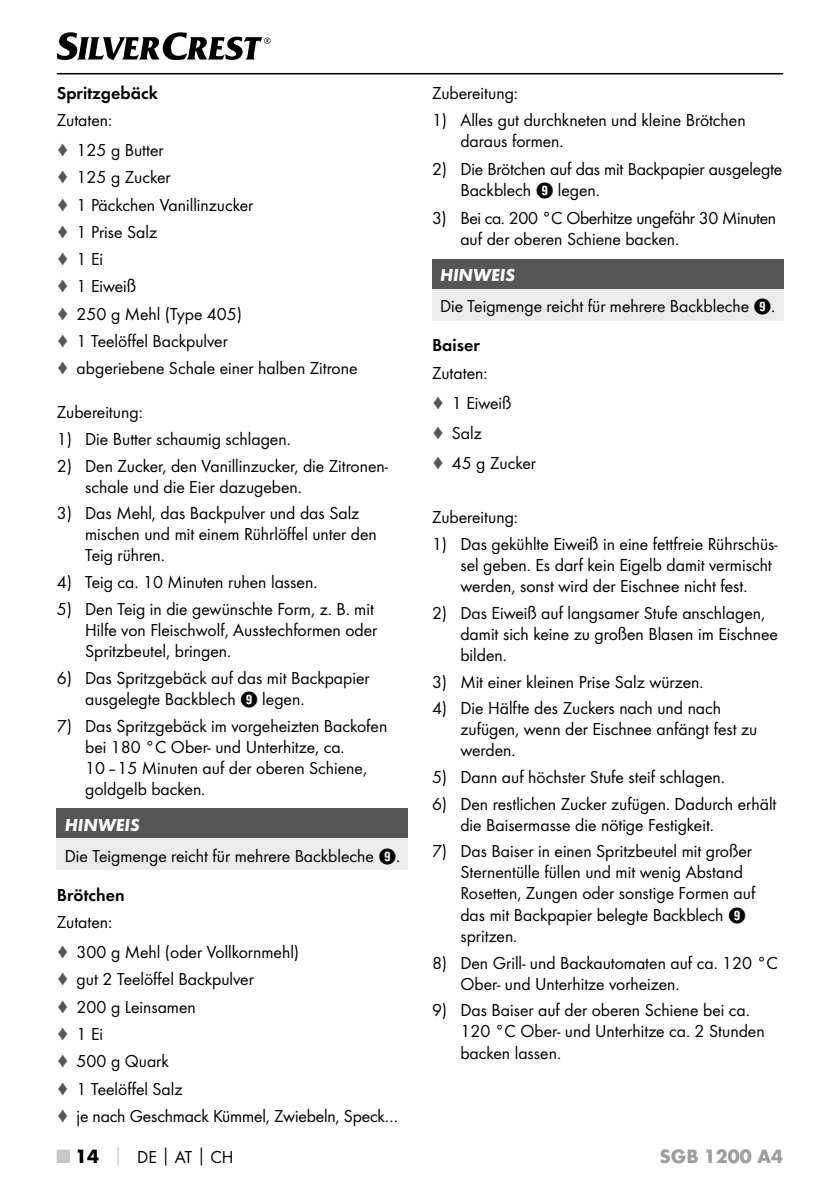
<style>
.page{position:relative;width:840px;height:1191px;background:#fff}
.page>*{position:absolute;margin:0;border:0;box-sizing:border-box;transform-origin:0 0}
.t1{font:700 20px "Futura";color:#9c9d9d}
.t2{font:18px/21px "Futura Boo";color:#000}
.t3{font:18px/21.6px "Futura Boo";letter-spacing:-.02em;color:#000}
.t4{font:18px "Futura Dem";color:#000}
.t5{font:italic 700 18px "Futura";color:#fff}
.s1{color:#565656}
.s2{font-family:"Hako PI Nummern"}
.s3{font-family:"Futura";font-weight:700;font-size:20px;color:#c5c6c6}
.s4{font-family:"Futura";font-weight:700;font-size:20px}
.s5{font-family:"Futura";font-weight:700;color:#c5c6c6}
.s6{font-family:"Futura";font-weight:700}
</style>
<div class="page">
<hr style="left:57px;top:73px;width:725px;height:1px;background:#000">
<svg style="left:57px;top:32px;width:213px;height:28px"></svg>
<div style="left:57px;top:808px;width:351px;height:30px;background:#565656"></div>
<div style="left:57px;top:838px;width:351px;height:32px;background:#ececed"></div>
<div style="left:432px;top:259px;width:351px;height:30px;background:#565656"></div>
<div style="left:432px;top:289px;width:351px;height:31px;background:#ececed"></div>
<p class="t4" style="left:57px;top:82px;width:103px">Spritzgebäck</p>
<p class="t2" style="left:57px;top:105px;width:108px;line-height:30px">Zutaten:<br><span class="s1">♦</span> 125 g Butter</p>
<p class="t2" style="left:57px;top:163px;width:302px;line-height:27.2px"><span class="s1">♦</span> 125 g Zucker<br><span class="s1">♦</span> 1 Päckchen Vanillinzucker<br><span class="s1">♦</span> 1 Prise Salz<br><span class="s1">♦</span> 1 Ei<br><span class="s1">♦</span> 1 Eiweiß<br><span class="s1">♦</span> 250 g Mehl (Type 405)<br><span class="s1">♦</span> 1 Teelöffel Backpulver<br><span class="s1">♦</span> abgeriebene Schale einer halben Zitrone</p>
<p class="t2" style="left:57px;top:402px;width:87px">Zubereitung:</p>
<p class="t2" style="left:57px;top:428px;width:233px">1) Die Butter schaumig schlagen.</p>
<p class="t2" style="left:85px;top:455px;width:304px;text-indent:-28px">2) Den Zucker, den Vanillinzucker, die Zitronen&shy;schale und die Eier dazugeben.</p>
<p class="t2" style="left:85px;top:503px;width:293px;text-indent:-28px">3) Das Mehl, das Backpulver und das Salz mischen und mit einem Rührlöffel unter den<br>Teig rühren.</p>
<p class="t2" style="left:57px;top:571px;width:260px">4) Teig ca. 10 Minuten ruhen lassen.</p>
<p class="t2" style="left:85px;top:598px;width:293px;text-indent:-28px">5) Den Teig in die gewünschte Form, z. B. mit<br>Hilfe von Fleischwolf, Ausstechformen oder<br>Spritzbeutel, bringen.</p>
<p class="t2" style="left:85px;top:666px;width:286px;line-height:21.6px;text-indent:-28px">6) Das Spritzgebäck auf das mit Backpapier ausgelegte Backblech <span class="s2">9</span> legen.</p>
<p class="t2" style="left:85px;top:715px;width:303px;text-indent:-28px">7) Das Spritzgebäck im vorgeheizten Backofen bei 180 °C Ober- und Unterhitze, ca.<br>10–15 Minuten auf der oberen Schiene, goldgelb backen.</p>
<p class="t5" style="left:65px;top:813px;width:76px">HINWEIS</p>
<p class="t2" style="left:65px;top:845px;width:334px">Die Teigmenge reicht für mehrere Backbleche <span class="s2">9</span>.</p>
<p class="t4" style="left:57px;top:884px;width:69px">Brötchen</p>
<p class="t2" style="left:57px;top:907px;width:244px;line-height:30px">Zutaten:<br><span class="s1">♦</span> 300 g Mehl (oder Vollkornmehl)</p>
<p class="t2" style="left:57px;top:965px;width:343px;line-height:27.2px"><span class="s1">♦</span> gut 2 Teelöffel Backpulver<br><span class="s1">♦</span> 200 g Leinsamen<br><span class="s1">♦</span> 1 Ei<br><span class="s1">♦</span> 500 g Quark<br><span class="s1">♦</span> 1 Teelöffel Salz<br><span class="s1">♦</span> je nach Geschmack Kümmel, Zwiebeln, Speck…</p>
<p class="t2" style="left:432px;top:82px;width:87px">Zubereitung:</p>
<p class="t2" style="left:460px;top:109px;width:286px;line-height:21.6px;text-indent:-28px">1) Alles gut durchkneten und kleine Brötchen daraus formen.</p>
<p class="t2" style="left:460px;top:158px;width:323px;line-height:21.6px;text-indent:-28px">2) Die Brötchen auf das mit Backpapier ausgelegte<br>Backblech <span class="s2">9</span> legen.</p>
<p class="t3" style="left:460px;top:207px;width:317px;text-indent:-28px">3) Bei ca. 200 °C Oberhitze ungefähr 30 Minuten auf der oberen Schiene backen.</p>
<p class="t5" style="left:440px;top:264px;width:76px">HINWEIS</p>
<p class="t2" style="left:440px;top:296px;width:334px">Die Teigmenge reicht für mehrere Backbleche <span class="s2">9</span>.</p>
<p class="t4" style="left:432px;top:334px;width:49px">Baiser</p>
<p class="t2" style="left:432px;top:357px;width:105px;line-height:30px">Zutaten:<br><span class="s1">♦</span> 1 Eiweiß<br><span class="s1">♦</span> Salz<br><span class="s1">♦</span> 45 g Zucker</p>
<p class="t2" style="left:432px;top:507px;width:87px">Zubereitung:</p>
<p class="t2" style="left:460px;top:533px;width:319px;text-indent:-28px">1) Das gekühlte Eiweiß in eine fettfreie Rührschüs&shy;sel geben. Es darf kein Eigelb damit vermischt werden, sonst wird der Eischnee nicht fest.</p>
<p class="t2" style="left:460px;top:602px;width:319px;text-indent:-28px">2) Das Eiweiß auf langsamer Stufe anschlagen, damit sich keine zu großen Blasen im Eischnee bilden.</p>
<p class="t2" style="left:432px;top:671px;width:270px">3) Mit einer kleinen Prise Salz würzen.</p>
<p class="t2" style="left:460px;top:697px;width:298px;text-indent:-28px">4) Die Hälfte des Zuckers nach und nach zufügen, wenn der Eischnee anfängt fest zu werden.</p>
<p class="t2" style="left:432px;top:766px;width:292px">5) Dann auf höchster Stufe steif schlagen.</p>
<p class="t2" style="left:460px;top:793px;width:317px;text-indent:-28px">6) Den restlichen Zucker zufügen. Dadurch erhält die Baisermasse die nötige Festigkeit.</p>
<p class="t2" style="left:460px;top:840px;width:296px;text-indent:-28px">7) Das Baiser in einen Spritzbeutel mit großer Sternentülle füllen und mit wenig Abstand Rosetten, Zungen oder sonstige Formen auf das mit Backpapier belegte Backblech <span class="s2">9 </span>spritzen.</p>
<p class="t2" style="left:460px;top:952px;width:319px;text-indent:-28px">8) Den Grill- und Backautomaten auf ca. 120 °C<br>Ober- und Unterhitze vorheizen.</p>
<p class="t2" style="left:460px;top:999px;width:305px;text-indent:-28px">9) Das Baiser auf der oberen Schiene bei ca.<br>120 °C Ober- und Unterhitze ca. 2 Stunden backen lassen.</p>
<p class="t2" style="left:57px;top:1146px;width:178px"><span class="s3">■</span> <span class="s4">14</span> <span class="s5">│</span> DE<span class="s6">│</span>AT<span class="s6">│</span>CH</p>
<p class="t1" style="left:659px;top:1143px;width:125px">SGB 1200 A4</p>
</div>
